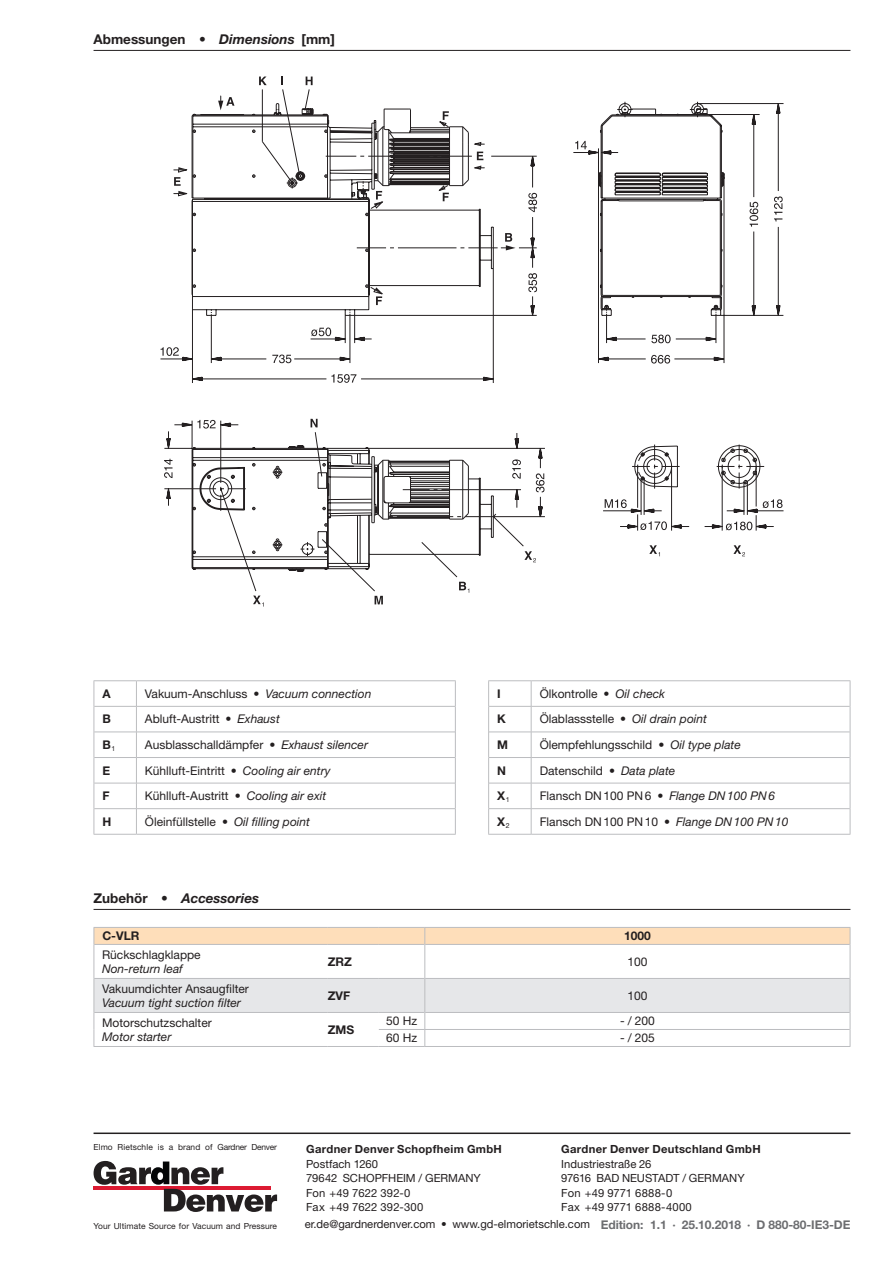
<style>
.page{position:relative;width:893px;height:1263px;background:#fff}
.page>*{position:absolute;margin:0;border:0;box-sizing:border-box;transform-origin:0 0}
.t1{font:700 13.5px "Helvetica Neue LT Pro";color:#231f20}
.t2{font:italic 700 13.5px "Helvetica Neue LT Pro";color:#231f20}
.t3{font:12px "Helvetica Neue LT Pro";color:#231f20}
.t4{font:italic 12px "Helvetica Neue LT Pro";color:#231f20}
.t5{font:700 12px "Helvetica Neue LT Pro";letter-spacing:-.005em;color:#6c6d70}
.t6{font:700 12px "Helvetica Neue LT Pro";color:#231f20}
.t7{font:11.25px/14.5px "Helvetica Neue LT Pro";color:#231f20}
.t8{font:700 11.25px "Helvetica Neue LT Pro";letter-spacing:.025em;color:#231f20}
.t9{font:8.4px "Helvetica Neue LT Pro";letter-spacing:.01em;color:#231f20}
.s1{font-style:italic}
.s2{font-style:normal}
</style>
<div class="page">
<hr style="left:94px;top:1132px;width:756px;height:2px;background:#231f20">
<svg style="left:94px;top:1161px;width:183px;height:51px"></svg>
<hr style="left:425px;top:944px;width:425px;height:1px;background:#bcbdc0">
<hr style="left:328px;top:944px;width:51px;height:1px;background:#bcbdc0">
<hr style="left:379px;top:944px;width:45px;height:1px;background:#bcbdc0">
<hr style="left:94px;top:944px;width:234px;height:1px;background:#bcbdc0">
<div style="left:94px;top:927px;width:757px;height:17px;background:#fedeba"></div>
<hr style="left:94px;top:944px;width:1px;height:34px;background:#bcbdc0">
<hr style="left:424px;top:944px;width:1px;height:34px;background:#bcbdc0">
<hr style="left:850px;top:944px;width:1px;height:34px;background:#bcbdc0">
<svg style="left:94px;top:978px;width:757px;height:68px"></svg>
<hr style="left:379px;top:1029px;width:46px;height:1px;background:#bcbdc0">
<hr style="left:94px;top:1046px;width:234px;height:1px;background:#bcbdc0">
<hr style="left:328px;top:1046px;width:51px;height:1px;background:#bcbdc0">
<hr style="left:379px;top:1046px;width:46px;height:1px;background:#bcbdc0">
<hr style="left:425px;top:1046px;width:425px;height:1px;background:#bcbdc0">
<svg style="left:724px;top:104px;width:56px;height:211px"></svg>
<svg style="left:192px;top:89px;width:345px;height:294px"></svg>
<svg style="left:191px;top:103px;width:303px;height:213px"></svg>
<hr style="left:724px;top:179px;width:1px;height:184px;background:#231f20">
<hr style="left:674px;top:359px;width:50px;height:1px;background:#231f20">
<hr style="left:598px;top:148px;width:1px;height:215px;background:#231f20">
<hr style="left:598px;top:359px;width:48px;height:1px;background:#231f20">
<hr style="left:697px;top:103px;width:86px;height:1px;background:#231f20">
<hr style="left:778px;top:227px;width:1px;height:81px;background:#231f20">
<hr style="left:778px;top:104px;width:1px;height:87px;background:#231f20">
<hr style="left:721px;top:315px;width:62px;height:1px;background:#231f20">
<hr style="left:753px;top:231px;width:1px;height:84px;background:#231f20">
<hr style="left:660px;top:114px;width:100px;height:1px;background:#231f20">
<hr style="left:753px;top:115px;width:1px;height:82px;background:#231f20">
<svg style="left:501px;top:233px;width:14px;height:17px"></svg>
<svg style="left:774px;top:196px;width:9px;height:25px"></svg>
<svg style="left:750px;top:202px;width:8px;height:25px"></svg>
<svg style="left:651px;top:355px;width:19px;height:9px"></svg>
<svg style="left:573px;top:102px;width:151px;height:241px"></svg>
<svg style="left:371px;top:287px;width:14px;height:18px"></svg>
<svg style="left:174px;top:96px;width:310px;height:113px"></svg>
<svg style="left:161px;top:347px;width:18px;height:9px"></svg>
<svg style="left:311px;top:327px;width:20px;height:9px"></svg>
<svg style="left:272px;top:355px;width:19px;height:8px"></svg>
<svg style="left:331px;top:374px;width:25px;height:9px"></svg>
<svg style="left:528px;top:273px;width:9px;height:19px"></svg>
<svg style="left:528px;top:193px;width:9px;height:19px"></svg>
<svg style="left:259px;top:77px;width:8px;height:8px"></svg>
<svg style="left:306px;top:77px;width:7px;height:8px"></svg>
<hr style="left:262px;top:89px;width:1px;height:53px;background:#231f20">
<svg style="left:164px;top:419px;width:618px;height:188px"></svg>
<hr style="left:94px;top:783px;width:42px;height:1px;background:#bcbdc0">
<hr style="left:136px;top:783px;width:319px;height:1px;background:#bcbdc0">
<hr style="left:94px;top:732px;width:42px;height:1px;background:#bcbdc0">
<hr style="left:136px;top:732px;width:319px;height:1px;background:#bcbdc0">
<hr style="left:94px;top:757px;width:42px;height:1px;background:#bcbdc0">
<hr style="left:136px;top:757px;width:319px;height:1px;background:#bcbdc0">
<hr style="left:94px;top:680px;width:42px;height:1px;background:#bcbdc0">
<hr style="left:136px;top:680px;width:320px;height:1px;background:#bcbdc0">
<svg style="left:94px;top:681px;width:1px;height:153px"></svg>
<svg style="left:455px;top:681px;width:1px;height:153px"></svg>
<hr style="left:94px;top:834px;width:42px;height:1px;background:#bcbdc0">
<hr style="left:136px;top:834px;width:320px;height:1px;background:#bcbdc0">
<hr style="left:94px;top:706px;width:42px;height:1px;background:#bcbdc0">
<hr style="left:136px;top:706px;width:319px;height:1px;background:#bcbdc0">
<hr style="left:94px;top:808px;width:42px;height:1px;background:#bcbdc0">
<hr style="left:136px;top:808px;width:319px;height:1px;background:#bcbdc0">
<svg style="left:136px;top:681px;width:1px;height:153px"></svg>
<hr style="left:489px;top:732px;width:42px;height:1px;background:#bcbdc0">
<hr style="left:531px;top:732px;width:319px;height:1px;background:#bcbdc0">
<hr style="left:489px;top:757px;width:42px;height:1px;background:#bcbdc0">
<hr style="left:531px;top:757px;width:319px;height:1px;background:#bcbdc0">
<hr style="left:489px;top:783px;width:42px;height:1px;background:#bcbdc0">
<hr style="left:531px;top:783px;width:319px;height:1px;background:#bcbdc0">
<hr style="left:489px;top:808px;width:42px;height:1px;background:#bcbdc0">
<hr style="left:531px;top:808px;width:319px;height:1px;background:#bcbdc0">
<svg style="left:531px;top:681px;width:1px;height:153px"></svg>
<hr style="left:488px;top:680px;width:43px;height:1px;background:#bcbdc0">
<hr style="left:531px;top:680px;width:319px;height:1px;background:#bcbdc0">
<svg style="left:488px;top:681px;width:1px;height:153px"></svg>
<svg style="left:850px;top:681px;width:1px;height:153px"></svg>
<hr style="left:488px;top:834px;width:43px;height:1px;background:#bcbdc0">
<hr style="left:531px;top:834px;width:319px;height:1px;background:#bcbdc0">
<hr style="left:489px;top:706px;width:42px;height:1px;background:#bcbdc0">
<hr style="left:531px;top:706px;width:319px;height:1px;background:#bcbdc0">
<hr style="left:94px;top:50px;width:756px;height:1px;background:#231f20">
<hr style="left:94px;top:909px;width:756px;height:1px;background:#231f20">
<p class="t1" style="left:94px;top:30px;width:243px">Abmessungen • <span class="s1">Dimensions</span> [mm]</p>
<p class="t6" style="left:102px;top:686px;width:10px">A</p>
<p class="t3" style="left:145px;top:686px;width:228px">Vakuum-Anschluss • <span class="s1">Vacuum connection</span></p>
<p class="t6" style="left:102px;top:712px;width:10px">B</p>
<p class="t3" style="left:145px;top:712px;width:136px">Abluft-Austritt • <span class="s1">Exhaust</span></p>
<p class="t6" style="left:102px;top:737px;width:14px">B<sub>1</sub></p>
<p class="t3" style="left:145px;top:737px;width:225px">Ausblasschalldämpfer • <span class="s1">Exhaust silencer</span></p>
<p class="t6" style="left:102px;top:763px;width:9px">E</p>
<p class="t3" style="left:145px;top:763px;width:187px">Kühlluft-Eintritt • <span class="s1">Cooling air entry</span></p>
<p class="t6" style="left:102px;top:788px;width:9px">F</p>
<p class="t3" style="left:145px;top:789px;width:183px">Kühlluft-Austritt • <span class="s1">Cooling air exit</span></p>
<p class="t6" style="left:102px;top:814px;width:10px">H</p>
<p class="t3" style="left:145px;top:814px;width:167px">Öleinfüllstelle • <span class="s1">Oil filling point</span></p>
<p class="t2" style="left:94px;top:889px;width:167px"><span class="s2">Zubehör •</span> Accessories</p>
<p class="t6" style="left:497px;top:686px;width:5px">I</p>
<p class="t3" style="left:540px;top:686px;width:127px">Ölkontrolle • <span class="s1">Oil check</span></p>
<p class="t6" style="left:497px;top:712px;width:10px">K</p>
<p class="t3" style="left:540px;top:712px;width:169px">Ölablassstelle • <span class="s1">Oil drain point</span></p>
<p class="t6" style="left:497px;top:737px;width:12px">M</p>
<p class="t3" style="left:540px;top:737px;width:203px">Ölempfehlungsschild • <span class="s1">Oil type plate</span></p>
<p class="t6" style="left:497px;top:763px;width:10px">N</p>
<p class="t3" style="left:540px;top:763px;width:137px">Datenschild • <span class="s1">Data plate</span></p>
<p class="t6" style="left:497px;top:788px;width:14px">X<sub>1</sub></p>
<p class="t3" style="left:540px;top:789px;width:237px">Flansch DN100 PN6 • <span class="s1">Flange DN100 PN6</span></p>
<p class="t6" style="left:497px;top:814px;width:14px">X<sub>2</sub></p>
<p class="t3" style="left:540px;top:814px;width:250px">Flansch DN100 PN10 • <span class="s1">Flange DN100 PN10</span></p>
<p class="t6" style="left:102px;top:928px;width:39px">C-VLR</p>
<p class="t6" style="left:624px;top:928px;width:28px">1000</p>
<p class="t6" style="left:328px;top:954px;width:26px">ZRZ</p>
<p class="t3" style="left:627px;top:954px;width:22px">100</p>
<p class="t6" style="left:328px;top:988px;width:24px">ZVF</p>
<p class="t3" style="left:627px;top:988px;width:22px">100</p>
<p class="t6" style="left:328px;top:1022px;width:28px">ZMS</p>
<p class="t3" style="left:102px;top:947px;width:100px">Rückschlagklappe</p>
<p class="t4" style="left:102px;top:961px;width:82px">Non-return leaf</p>
<p class="t3" style="left:102px;top:981px;width:148px">Vakuumdichter Ansaugfilter</p>
<p class="t4" style="left:102px;top:995px;width:140px">Vacuum tight suction filter</p>
<p class="t3" style="left:102px;top:1015px;width:111px">Motorschutzschalter</p>
<p class="t4" style="left:102px;top:1029px;width:71px">Motor starter</p>
<p class="t3" style="left:386px;top:1014px;width:33px">50 Hz</p>
<p class="t3" style="left:620px;top:1014px;width:36px">- / 200</p>
<p class="t3" style="left:386px;top:1031px;width:33px">60 Hz</p>
<p class="t3" style="left:620px;top:1031px;width:36px">- / 205</p>
<p class="t9" style="left:94px;top:1142px;width:185px">Elmo Rietschle is a brand of Gardner Denver</p>
<p class="t8" style="left:561px;top:1142px;width:201px">Gardner Denver Deutschland GmbH</p>
<p class="t7" style="left:561px;top:1156px;width:185px">Industriestraße 26<br>97616 BAD NEUSTADT / GERMANY<br>Fon +49 9771 6888-0<br>Fax +49 9771 6888-4000</p>
<p class="t8" style="left:306px;top:1142px;width:197px">Gardner Denver Schopfheim GmbH</p>
<p class="t7" style="left:306px;top:1156px;width:176px">Postfach 1260<br>79642 SCHOPFHEIM / GERMANY<br>Fon +49 7622 392-0<br>Fax +49 7622 392-300</p>
<p class="t9" style="left:94px;top:1221px;width:185px">Your Ultimate Source for Vacuum and Pressure</p>
<p class="t7" style="left:305px;top:1216px;width:287px">er.de@gardnerdenver.com • www.gd-elmorietschle.com</p>
<p class="t5" style="left:601px;top:1217px;width:251px">Edition: 1.1 · 25.10.2018 · D 880-80-IE3-DE</p>
</div>
